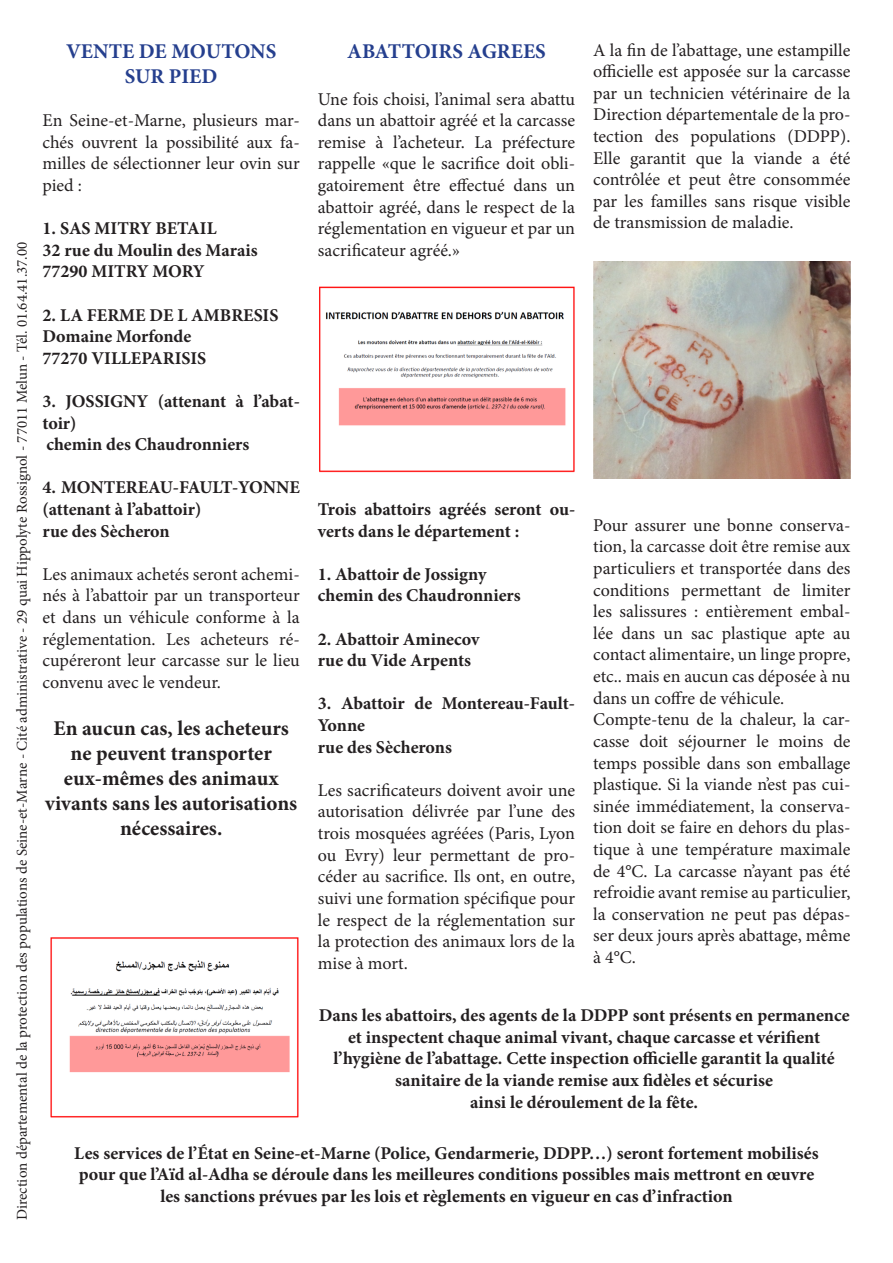
<style>
.page{position:relative;width:893px;height:1263px;background:#fff}
.page>*{position:absolute;margin:0;border:0;box-sizing:border-box;transform-origin:0 0}
.t1{font:700 21px/25.2px "Minion Pro";color:#231f20;text-align:center}
.t2{font:700 21px "Minion Pro";color:#253f8e}
.t3{font:18px/21.6px "Minion Pro";color:#231f20;text-align:justify}
.t4{font:700 18px/21.6px "Minion Pro";color:#231f20}
.t5{font:15px "Minion Pro";color:#231f20}
</style>
<div class="page">
<img style="left:319px;top:286px;width:256px;height:187px">
<img style="left:50px;top:937px;width:249px;height:181px">
<img style="left:593px;top:261px;width:257px;height:217px">
<p class="t5" style="left:12px;top:1220px;width:980px;rotate:-90deg">Direction départemental de la protection des populations de Seine-et-Marne - Cité administrative - 29 quai Hippolyte Rossignol - 77011 Melun - Tél. 01.64.41.37.00</p>
<p class="t2" style="left:66px;top:36px;width:212px">VENTE DE MOUTONS</p>
<p class="t2" style="left:125px;top:61px;width:94px">SUR PIED</p>
<p class="t3" style="left:43px;top:110px;width:259px">En Seine-et-Marne, plusieurs mar&shy;chés ouvrent la possibilité aux fa&shy;milles de sélectionner leur ovin sur pied :</p>
<p class="t4" style="left:43px;top:217px;width:176px">1. SAS MITRY BETAIL</p>
<p class="t4" style="left:43px;top:239px;width:217px">32 rue du Moulin des Marais</p>
<p class="t4" style="left:43px;top:261px;width:163px">77290 MITRY MORY</p>
<p class="t4" style="left:43px;top:304px;width:237px">2. LA FERME DE L AMBRESIS</p>
<p class="t4" style="left:43px;top:325px;width:150px">Domaine Morfonde</p>
<p class="t4" style="left:43px;top:347px;width:165px">77270 VILLEPARISIS</p>
<p class="t4" style="left:43px;top:390px;width:259px">3. JOSSIGNY (attenant à l’abat&shy;toir)</p>
<p class="t4" style="left:46px;top:433px;width:204px">chemin des Chaudronniers</p>
<p class="t4" style="left:43px;top:477px;width:259px">4. MONTEREAU-FAULT-YONNE (attenant à l’abattoir)</p>
<p class="t4" style="left:43px;top:520px;width:129px">rue des Sècheron</p>
<p class="t3" style="left:43px;top:563px;width:259px">Les animaux achetés seront achemi&shy;nés à l’abattoir par un transporteur et dans un véhicule conforme à la réglementation. Les acheteurs ré&shy;cupéreront leur carcasse sur le lieu convenu avec le vendeur.</p>
<p class="t1" style="left:53px;top:715px;width:237px">En aucun cas, les acheteurs</p>
<p class="t1" style="left:71px;top:740px;width:203px">ne peuvent transporter</p>
<p class="t1" style="left:45px;top:765px;width:254px">eux-mêmes des animaux vivants sans les autorisations</p>
<p class="t1" style="left:120px;top:816px;width:104px">nécessaires.</p>
<p class="t2" style="left:347px;top:36px;width:200px">ABATTOIRS AGREES</p>
<p class="t3" style="left:318px;top:88px;width:259px">Une fois choisi, l’animal sera abattu dans un abattoir agréé et la carcasse remise à l’acheteur. La préfecture rappelle «que le sacrifice doit obli&shy;gatoirement être effectué dans un abattoir agréé, dans le respect de la réglementation en vigueur et par un sacrificateur agréé.»</p>
<p class="t4" style="left:318px;top:498px;width:259px">Trois abattoirs agréés seront ou&shy;verts dans le département :</p>
<p class="t4" style="left:318px;top:563px;width:170px">1. Abattoir de Jossigny</p>
<p class="t4" style="left:318px;top:585px;width:204px">chemin des Chaudronniers</p>
<p class="t4" style="left:318px;top:628px;width:163px">2. Abattoir Aminecov</p>
<p class="t4" style="left:318px;top:649px;width:155px">rue du Vide Arpents</p>
<p class="t4" style="left:318px;top:693px;width:259px">3. Abattoir de Montereau-Fault-<br>Yonne</p>
<p class="t4" style="left:318px;top:736px;width:136px">rue des Sècherons</p>
<p class="t3" style="left:318px;top:779px;width:259px">Les sacrificateurs doivent avoir une autorisation délivrée par l’une des trois mosquées agréées (Paris, Lyon ou Evry) leur permettant de pro&shy;céder au sacrifice. Ils ont, en outre, suivi une formation spécifique pour le respect de la réglementation sur la protection des animaux lors de la mise à mort.</p>
<p class="t3" style="left:593px;top:39px;width:259px">A la fin de l’abattage, une estampille officielle est apposée sur la carcasse par un technicien vétérinaire de la Direction départementale de la pro&shy;tection des populations (DDPP).<br>Elle garantit que la viande a été contrôlée et peut être consommée par les familles sans risque visible de transmission de maladie.</p>
<p class="t3" style="left:593px;top:514px;width:259px">Pour assurer une bonne conserva&shy;tion, la carcasse doit être remise aux particuliers et transportée dans des conditions permettant de limiter les salissures : entièrement embal&shy;lée dans un sac plastique apte au contact alimentaire, un linge propre, etc.. mais en aucun cas déposée à nu dans un coffre de véhicule.</p>
<p class="t3" style="left:593px;top:709px;width:259px">Compte-tenu de la chaleur, la car&shy;casse doit séjourner le moins de temps possible dans son emballage plastique. Si la viande n’est pas cui&shy;sinée immédiatement, la conserva&shy;tion doit se faire en dehors du plas&shy;tique à une température maximale de 4°C. La carcasse n’ayant pas été refroidie avant remise au particulier, la conservation ne peut pas dépas&shy;ser deux jours après abattage, même à 4°C.</p>
<p class="t4" style="left:319px;top:1004px;width:532px;text-align:center">Dans les abattoirs, des agents de la DDPP sont présents en permanence et inspectent chaque animal vivant, chaque carcasse et vérifient</p>
<p class="t4" style="left:334px;top:1047px;width:503px;text-align:center">l’hygiène de l’abattage. Cette inspection officielle garantit la qualité sanitaire de la viande remise aux fidèles et sécurise</p>
<p class="t4" style="left:470px;top:1091px;width:229px">ainsi le déroulement de la fête.</p>
<p class="t4" style="left:74px;top:1142px;width:746px">Les services de l’État en Seine-et-Marne (Police, Gendarmerie, DDPP…) seront fortement mobilisés</p>
<p class="t4" style="left:79px;top:1163px;width:737px">pour que l’Aïd al-Adha se déroule dans les meilleures conditions possibles mais mettront en œuvre</p>
<p class="t4" style="left:160px;top:1185px;width:574px">les sanctions prévues par les lois et règlements en vigueur en cas d’infraction</p>
</div>
